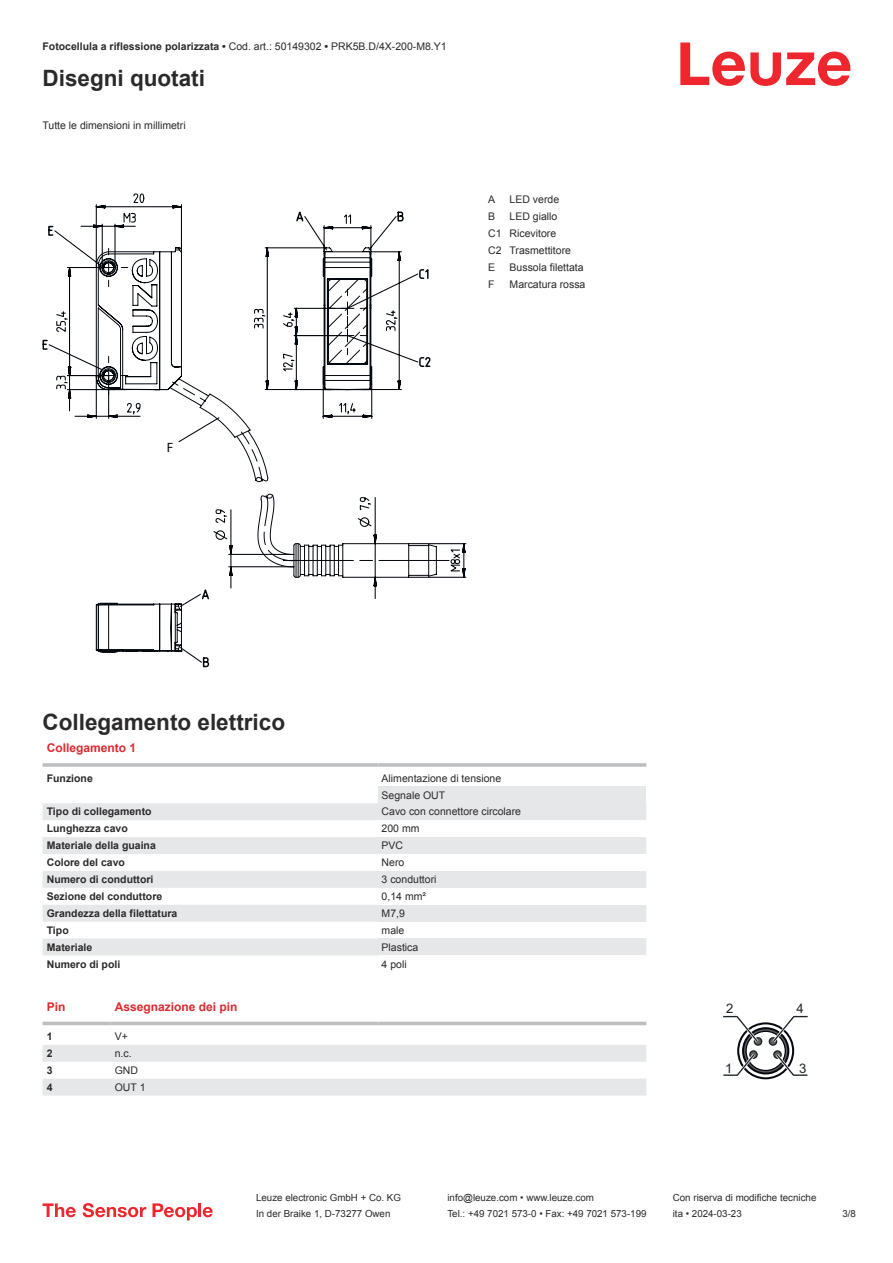
<style>
.page{position:relative;width:893px;height:1263px;background:#fff}
.page>*{position:absolute;margin:0;border:0;box-sizing:border-box;transform-origin:0 0}
.t1{font:700 22.5px "Arial";color:#2b292a}
.t2{font:13.5px "Myriad Pro";color:#03080e}
.t3{font:13.2px "Arial";color:#1e2328}
.t4{font:700 12px "Arial";color:#db2a30}
.t5{font:10.5px/17px "Arial";color:#2b292a}
.t6{font:700 10.5px "Arial";color:#2b292a}
.t7{font:9.75px "Arial";color:#2b292a}
.s1{font-weight:700}
</style>
<div class="page">
<svg style="left:680px;top:43px;width:170px;height:43px"></svg>
<svg style="left:43px;top:803px;width:335px;height:152px;fill:#e6e7e9"></svg>
<hr style="left:43px;top:763px;width:335px;height:4px;background:#bdbfc1">
<hr style="left:378px;top:763px;width:268px;height:4px;background:#c9cacc">
<div style="left:378px;top:786px;width:268px;height:17px;background:#e6e7e9"></div>
<div style="left:378px;top:803px;width:268px;height:17px;background:#e6e7e9"></div>
<div style="left:378px;top:837px;width:268px;height:17px;background:#e6e7e9"></div>
<div style="left:378px;top:871px;width:268px;height:17px;background:#e6e7e9"></div>
<div style="left:378px;top:905px;width:268px;height:17px;background:#e6e7e9"></div>
<div style="left:378px;top:938px;width:268px;height:17px;background:#e6e7e9"></div>
<svg style="left:43px;top:1021px;width:603px;height:5px"></svg>
<svg style="left:43px;top:1045px;width:603px;height:50px"></svg>
<hr style="left:43px;top:1022px;width:68px;height:3px;background:#bdbfc1">
<hr style="left:111px;top:1022px;width:267px;height:3px;background:#bdbfc1">
<hr style="left:378px;top:1022px;width:268px;height:3px;background:#bdbfc1">
<svg style="left:723px;top:1015px;width:85px;height:64px"></svg>
<svg style="left:43px;top:1203px;width:33px;height:14px"></svg>
<svg style="left:83px;top:1203px;width:63px;height:14px"></svg>
<svg style="left:153px;top:1203px;width:44px;height:17px"></svg>
<hr style="left:198px;top:1203px;width:3px;height:14px;background:#ed272d">
<svg style="left:203px;top:1207px;width:10px;height:10px"></svg>
<svg style="left:48px;top:193px;width:418px;height:471px"></svg>
<p class="t5" style="left:43px;top:39px;width:406px"><span class="s1">Fotocellula a riflessione polarizzata •</span> Cod. art.: 50149302 <span class="s1">•</span> PRK5B.D/4X-200-M8.Y1</p>
<h1 class="t1" style="left:43px;top:70px;width:164px">Disegni quotati</h1>
<p class="t5" style="left:43px;top:117px;width:145px">Tutte le dimensioni in millimetri</p>
<p class="t5" style="left:488px;top:192px;width:9px">A</p>
<p class="t5" style="left:510px;top:192px;width:51px">LED verde</p>
<p class="t5" style="left:488px;top:209px;width:9px">B</p>
<p class="t5" style="left:488px;top:209px;width:84px;text-indent:21px">LED giallo<br>C1 Ricevitore<br>C2 Trasmettitore<br>E</p>
<p class="t5" style="left:510px;top:260px;width:76px">Bussola filettata</p>
<p class="t5" style="left:488px;top:277px;width:8px">F</p>
<p class="t5" style="left:510px;top:277px;width:77px">Marcatura rossa</p>
<p class="t2" style="left:167px;top:439px;width:8px">F</p>
<h1 class="t1" style="left:43px;top:714px;width:244px">Collegamento elettrico</h1>
<p class="t4" style="left:47px;top:744px;width:91px">Collegamento 1</p>
<p class="t6" style="left:47px;top:774px;width:48px">Funzione</p>
<p class="t5" style="left:382px;top:770px;width:121px">Alimentazione di tensione<br>Segnale OUT</p>
<p class="t6" style="left:47px;top:808px;width:106px">Tipo di collegamento</p>
<p class="t5" style="left:382px;top:804px;width:141px">Cavo con connettore circolare</p>
<p class="t6" style="left:47px;top:825px;width:83px">Lunghezza cavo</p>
<p class="t5" style="left:382px;top:821px;width:39px">200 mm</p>
<p class="t6" style="left:47px;top:842px;width:111px">Materiale della guaina</p>
<p class="t5" style="left:382px;top:838px;width:23px">PVC</p>
<p class="t6" style="left:47px;top:858px;width:80px">Colore del cavo</p>
<p class="t5" style="left:382px;top:855px;width:24px">Nero</p>
<p class="t6" style="left:47px;top:875px;width:108px">Numero di conduttori</p>
<p class="t5" style="left:382px;top:872px;width:56px">3 conduttori</p>
<p class="t6" style="left:47px;top:892px;width:117px">Sezione del conduttore</p>
<p class="t5" style="left:382px;top:889px;width:46px">0,14 mm²</p>
<p class="t6" style="left:47px;top:909px;width:132px">Grandezza della filettatura</p>
<p class="t5" style="left:382px;top:906px;width:25px">M7,9</p>
<p class="t6" style="left:47px;top:926px;width:23px">Tipo</p>
<p class="t5" style="left:382px;top:923px;width:24px">male</p>
<p class="t6" style="left:47px;top:943px;width:47px">Materiale</p>
<p class="t5" style="left:382px;top:939px;width:38px">Plastica</p>
<p class="t6" style="left:47px;top:960px;width:75px">Numero di poli</p>
<p class="t5" style="left:382px;top:956px;width:27px">4 poli</p>
<p class="t4" style="left:47px;top:1002px;width:20px">Pin</p>
<p class="t4" style="left:115px;top:1002px;width:124px">Assegnazione dei pin</p>
<p class="t6" style="left:47px;top:1032px;width:7px">1</p>
<p class="t5" style="left:115px;top:1029px;width:15px">V+</p>
<p class="t6" style="left:47px;top:1049px;width:7px">2</p>
<p class="t5" style="left:115px;top:1046px;width:18px">n.c.</p>
<p class="t6" style="left:47px;top:1066px;width:7px">3</p>
<p class="t5" style="left:115px;top:1063px;width:25px">GND</p>
<p class="t6" style="left:47px;top:1083px;width:7px">4</p>
<p class="t5" style="left:115px;top:1080px;width:32px">OUT 1</p>
<p class="t3" style="left:726px;top:1001px;width:9px">2</p>
<p class="t3" style="left:796px;top:1001px;width:9px">4</p>
<p class="t3" style="left:725px;top:1060px;width:9px">1</p>
<p class="t3" style="left:799px;top:1060px;width:9px">3</p>
<p class="t7" style="left:256px;top:1194px;width:146px">Leuze electronic GmbH + Co. KG</p>
<p class="t7" style="left:447px;top:1194px;width:148px">info@leuze.com • www.leuze.com</p>
<p class="t7" style="left:673px;top:1194px;width:145px">Con riserva di modifiche tecniche</p>
<p class="t7" style="left:256px;top:1210px;width:136px">In der Braike 1, D-73277 Owen</p>
<p class="t7" style="left:447px;top:1210px;width:201px">Tel.: +49 7021 573-0 • Fax: +49 7021 573-199</p>
<p class="t7" style="left:673px;top:1210px;width:70px">ita • 2024-03-23</p>
<p class="t7" style="left:842px;top:1210px;width:15px">3 /8</p>
</div>
